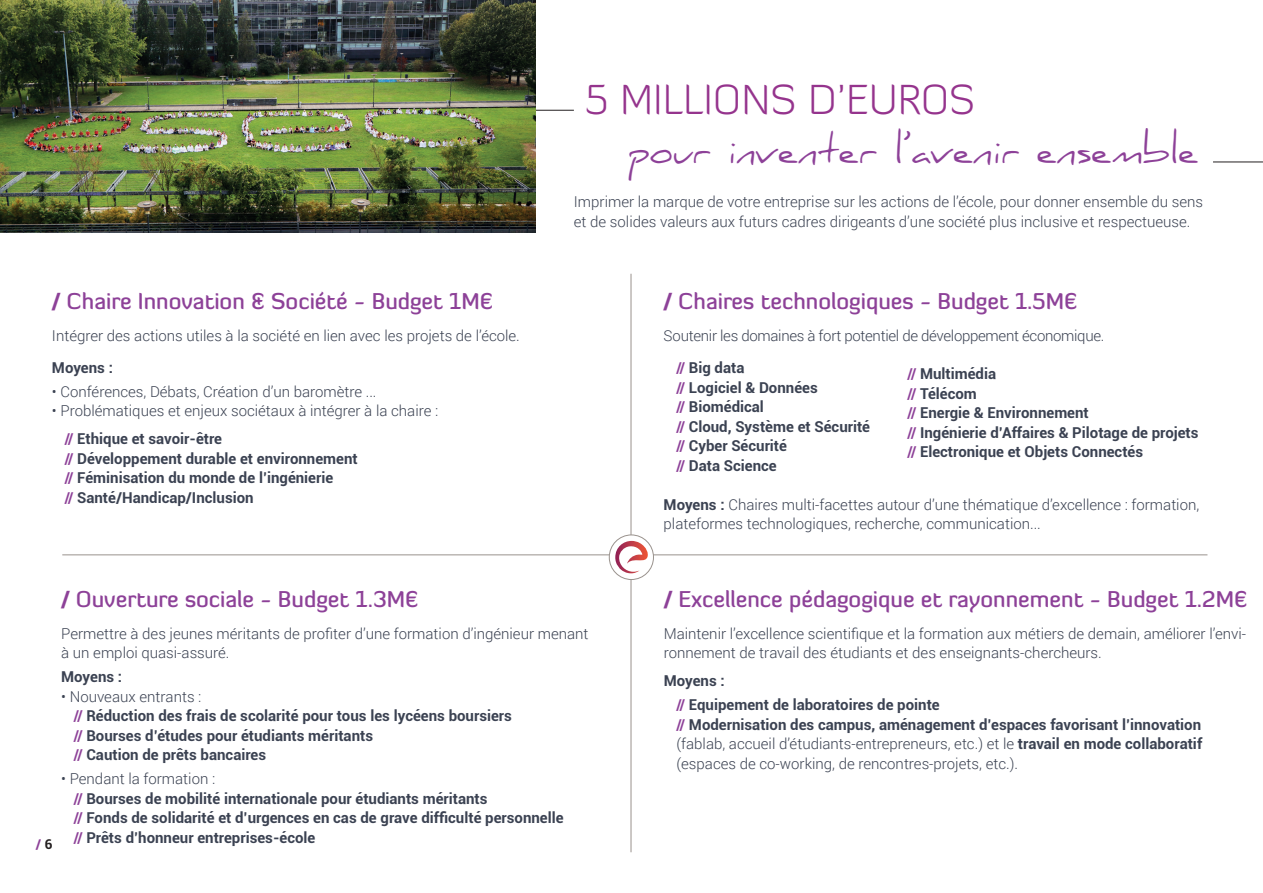
<style>
.page{position:relative;width:1263px;height:893px;background:#fff}
.page>*{position:absolute;margin:0;border:0;box-sizing:border-box;transform-origin:0 0}
.t1{font:300 42px "Diavlo";color:#95348d}
.t2{font:39px "Daniel";color:#8d4198}
.t3{font:500 22.5px "Diavlo";color:#8d4198}
.t4{font:300 15px/19.5px "Roboto";color:#3b4252}
.t5{font:700 15px "Roboto";color:#3b4252}
.t6{font:300 15px "Roboto";letter-spacing:-.02em;color:#3b4252}
.t7{font:700 13.5px "Roboto";color:#8d4198}
.s1{font-family:"Roboto";font-weight:700}
.s2{font-weight:900;color:#8d4198}
.s3{font-weight:700}
.s4{color:#231f20}
</style>
<div class="page">
<hr style="left:62px;top:554px;width:1145px;height:1px;background:#99928d">
<hr style="left:631px;top:274px;width:1px;height:578px;background:#99918c">
<svg style="left:609px;top:537px;width:43px;height:43px"></svg>
<hr style="left:479px;top:110px;width:95px;height:1px;background:#231f20">
<img style="left:0;top:0;width:536px;height:232px">
<hr style="left:1213px;top:162px;width:50px;height:1px;background:#231f20">
<div style="left:609px;top:535px;width:44px;height:44px;background:#fff;border-radius:50%"></div>
<img style="left:615px;top:541px;width:33px;height:32px">
<div style="left:609px;top:535px;width:45px;height:45px;border:1px solid #99928d;border-radius:50%"></div>
<p class="t1" style="left:585px;top:74px;width:391px">5 MILLIONS D’EUROS</p>
<p class="t2" style="left:629px;top:127px;width:571px">pour inventer l’avenir ensemble</p>
<p class="t3" style="left:52px;top:287px;width:443px"><span class="s1">/</span> Chaire Innovation &amp; Société - Budget 1M€</p>
<p class="t4" style="left:52px;top:325px;width:469px">Intégrer des actions utiles à la société en lien avec les projets de l’école.</p>
<p class="t5" style="left:52px;top:357px;width:63px">Moyens :</p>
<p class="t4" style="left:52px;top:381px;width:326px">• Conférences, Débats, Création d’un baromètre ...</p>
<p class="t4" style="left:52px;top:401px;width:388px">• Problématiques et enjeux sociétaux à intégrer à la chaire :</p>
<p class="t5" style="left:65px;top:429px;width:159px"><span class="s2">//</span> Ethique et savoir-être</p>
<p class="t5" style="left:65px;top:448px;width:294px"><span class="s2">//</span> Développement durable et environnement</p>
<p class="t5" style="left:65px;top:468px;width:270px"><span class="s2">//</span> Féminisation du monde de l’ingénierie</p>
<p class="t5" style="left:65px;top:487px;width:190px"><span class="s2">//</span> Santé/Handicap/Inclusion</p>
<p class="t4" style="left:574px;top:192px;width:631px">Imprimer la marque de votre entreprise sur les actions de l’école, pour donner ensemble du sens et de solides valeurs aux futurs cadres dirigeants d’une société plus inclusive et respectueuse.</p>
<p class="t3" style="left:664px;top:287px;width:416px"><span class="s1">/</span> Chaires technologiques - Budget 1.5M€</p>
<p class="t6" style="left:664px;top:325px;width:442px">Soutenir les domaines à fort potentiel de développement économique.</p>
<p class="t5" style="left:676px;top:357px;width:69px"><span class="s2">//</span> Big data</p>
<p class="t5" style="left:676px;top:377px;width:143px"><span class="s2">//</span> Logiciel &amp; Données</p>
<p class="t5" style="left:676px;top:396px;width:89px"><span class="s2">//</span> Biomédical</p>
<p class="t5" style="left:676px;top:416px;width:195px"><span class="s2">//</span> Cloud, Système et Sécurité</p>
<p class="t5" style="left:676px;top:435px;width:112px"><span class="s2">//</span> Cyber Sécurité</p>
<p class="t5" style="left:676px;top:455px;width:102px"><span class="s2">//</span> Data Science</p>
<p class="t4" style="left:664px;top:494px;width:537px"><span class="s3">Moyens :</span> Chaires multi-facettes autour d’une thématique d’excellence : formation, plateformes technologiques, recherche, communication...</p>
<p class="t5" style="left:907px;top:363px;width:90px"><span class="s2">//</span> Multimédia</p>
<p class="t5" style="left:907px;top:383px;width:71px"><span class="s2">//</span> Télécom</p>
<p class="t5" style="left:907px;top:402px;width:183px"><span class="s2">//</span> Energie &amp; Environnement</p>
<p class="t5" style="left:907px;top:422px;width:292px"><span class="s2">//</span> Ingénierie d’Affaires &amp; Pilotage de projets</p>
<p class="t5" style="left:907px;top:441px;width:237px"><span class="s2">//</span> Electronique et Objets Connectés</p>
<p class="t7" style="left:36px;top:835px;width:18px">/<span class="s4">6</span></p>
<p class="t3" style="left:61px;top:585px;width:360px"><span class="s1">/</span> Ouverture sociale - Budget 1.3M€</p>
<p class="t4" style="left:61px;top:623px;width:529px">Permettre à des jeunes méritants de profiter d’une formation d’ingénieur menant à un emploi quasi-assuré.</p>
<p class="t5" style="left:61px;top:666px;width:63px">Moyens :</p>
<p class="t4" style="left:61px;top:686px;width:142px">• Nouveaux entrants :</p>
<p class="t5" style="left:74px;top:705px;width:439px"><span class="s2">//</span> Réduction des frais de scolarité pour tous les lycéens boursiers</p>
<p class="t5" style="left:74px;top:725px;width:301px"><span class="s2">//</span> Bourses d’études pour étudiants méritants</p>
<p class="t5" style="left:74px;top:744px;width:194px"><span class="s2">//</span> Caution de prêts bancaires</p>
<p class="t4" style="left:61px;top:768px;width:155px">• Pendant la formation :</p>
<p class="t5" style="left:74px;top:788px;width:415px"><span class="s2">//</span> Bourses de mobilité internationale pour étudiants méritants</p>
<p class="t5" style="left:74px;top:807px;width:491px"><span class="s2">//</span> Fonds de solidarité et d’urgences en cas de grave difficulté personnelle</p>
<p class="t5" style="left:74px;top:827px;width:243px"><span class="s2">//</span> Prêts d’honneur entreprises-école</p>
<p class="t3" style="left:664px;top:585px;width:586px"><span class="s1">/</span> Excellence pédagogique et rayonnement - Budget 1.2M€</p>
<p class="t4" style="left:664px;top:623px;width:584px">Maintenir l’excellence scientifique et la formation aux métiers de demain, améliorer l’envi&shy;ronnement de travail des étudiants et des enseignants-chercheurs.</p>
<p class="t5" style="left:664px;top:671px;width:63px">Moyens :</p>
<p class="t5" style="left:676px;top:694px;width:265px"><span class="s2">//</span> Equipement de laboratoires de pointe</p>
<p class="t4" style="left:676px;top:714px;width:527px;text-align:justify"><span class="s2">//</span> <span class="s3">Modernisation des campus, aménagement d’espaces favorisant l’innovation </span>(fablab, accueil d’étudiants-entrepreneurs, etc.) et le <span class="s3">travail en mode collaboratif </span>(espaces de co-working, de rencontres-projets, etc.).</p>
</div>
